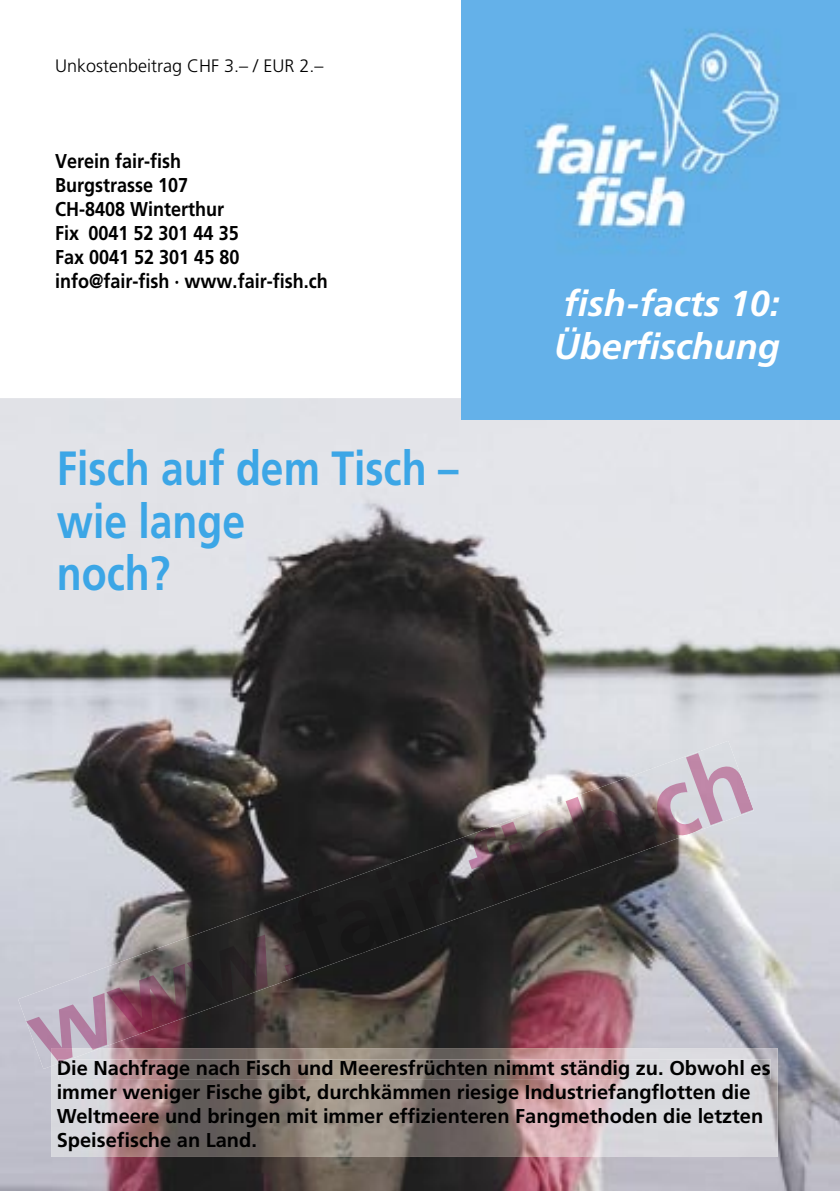
<style>
.page{position:relative;width:840px;height:1191px;background:#fff}
.page>*{position:absolute;margin:0;border:0;box-sizing:border-box;transform-origin:0 0}
.t1{font:700 48px/52px "Frutiger";color:#3ca6e6;scale:.85 1}
.t2{font:italic 700 36px/43.2px "Frutiger";color:#fff}
.t3{font:700 20px/24px "Frutiger";color:#000}
.t4{font:700 20px/24px "Frutiger";color:#000;scale:.9 1}
.t5{font:300 18px "Frutiger";color:#000}
</style>
<div class="page">
<img style="left:0;top:398px;width:839px;height:793px">
<img style="left:51px;top:1048px;width:726px;height:109px">
<img style="left:58px;top:1059px;width:712px;height:20px">
<img style="left:461px;top:0;width:378px;height:419px">
<img style="left:18px;top:741px;width:735px;height:328px">
<img style="left:51px;top:1048px;width:50px;height:18px">
<svg style="left:58px;top:1059px;width:12px;height:4px"></svg>
<p class="t5" style="left:55px;top:56px;width:270px">Unkostenbeitrag CHF 3.– / EUR 2.–</p>
<p class="t4" style="left:55px;top:149px;width:304px">Verein fair-fish<br>Burgstrasse 107<br>CH-8408 Winterthur<br>Fix 0041 52 301 44 35<br>Fax 0041 52 301 45 80 info@fair-fish · www.fair-fish.ch</p>
<h1 class="t1" style="left:57px;top:442px;width:474px">Fisch auf dem Tisch – wie lange<br>noch?</h1>
<h2 class="t2" style="left:553px;top:282px;width:228px">fish-facts 10:<br>Überfischung</h2>
<p class="t3" style="left:57px;top:1055px;width:715px">Die Nachfrage nach Fisch und Meeresfrüchten nimmt ständig zu. Obwohl es</p>
<p class="t3" style="left:57px;top:1079px;width:707px">immer weniger Fische gibt, durchkämmen riesige Industriefangflotten die<br>Weltmeere und bringen mit immer effizienteren Fangmethoden die letzten<br>Speisefische an Land.</p>
</div>
